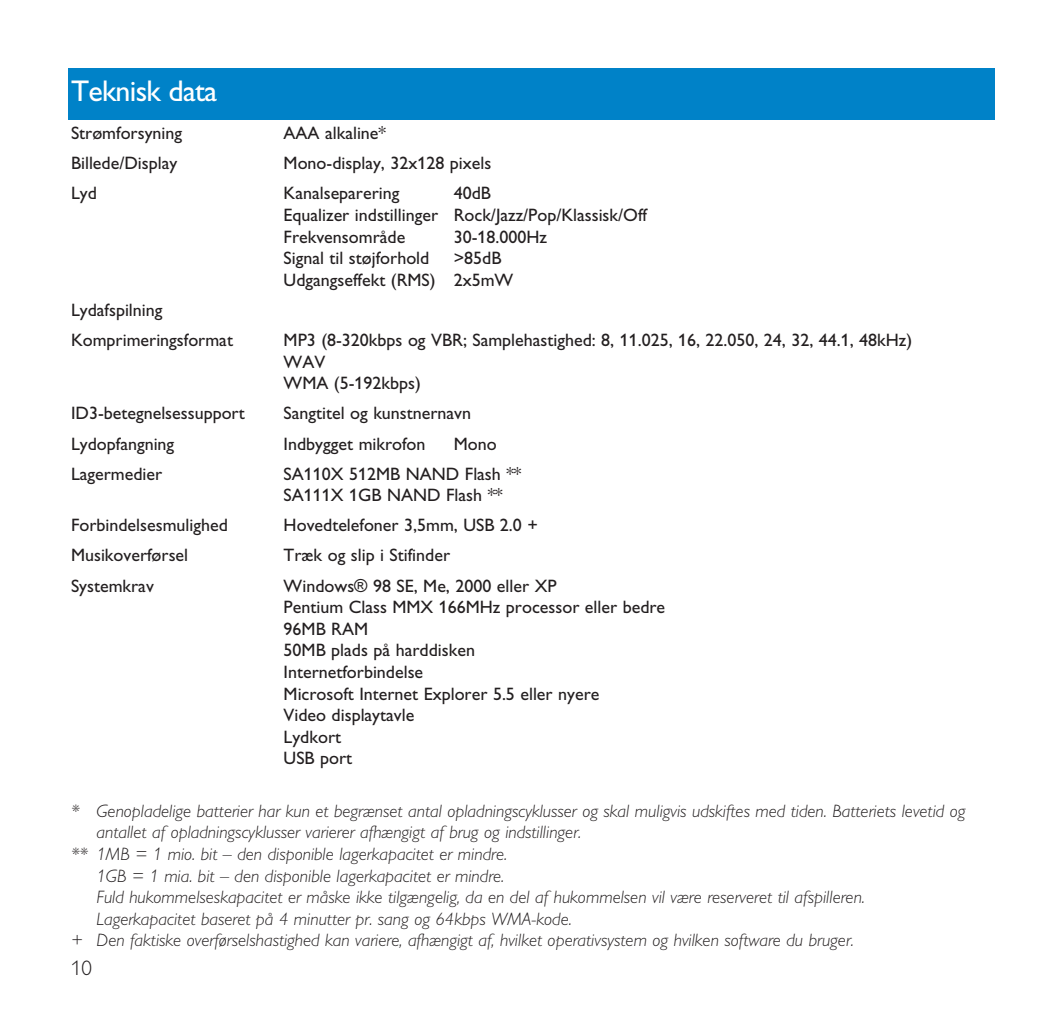
<style>
.page{position:relative;width:1063px;height:1021px;background:#fff}
.page>*{position:absolute;margin:0;border:0;box-sizing:border-box;transform-origin:0 0}
.t1{font:30px "Gill Alt One";letter-spacing:-.025em;color:#fff}
.t2{font:300 21px "Gill Alt One";color:#231f20}
.t3{font:18px/21.6px "Gill Alt One";color:#231f20}
.t4{font:italic 300 18px "Gill Alt One";color:#231f20}
</style>
<div class="page">
<div style="left:68px;top:69px;width:927px;height:51px;background:#0082c8"></div>
<h1 class="t1" style="left:71px;top:80px;width:148px">Teknisk data</h1>
<p class="t3" style="left:71px;top:124px;width:113px">Strømforsyning</p>
<p class="t3" style="left:284px;top:124px;width:104px">AAA alkaline*</p>
<p class="t3" style="left:71px;top:154px;width:108px">Billede/Display</p>
<p class="t3" style="left:284px;top:154px;width:209px">Mono-display, 32x128 pixels</p>
<p class="t3" style="left:71px;top:184px;width:27px">Lyd</p>
<p class="t3" style="left:284px;top:184px;width:117px">Kanalseparering</p>
<p class="t3" style="left:284px;top:184px;width:365px;text-indent:170px">40dB<br>Equalizer indstillinger Rock/Jazz/Pop/Klassisk/Off<br>Frekvensområde</p>
<p class="t3" style="left:454px;top:228px;width:95px">30-18.000Hz</p>
<p class="t3" style="left:71px;top:297px;width:163px;line-height:30px">Lydafspilning<br>Komprimeringsformat</p>
<p class="t3" style="left:284px;top:249px;width:147px">Signal til støjforhold</p>
<p class="t3" style="left:284px;top:249px;width:231px;text-indent:170px">&gt;85dB<br>Udgangseffekt (RMS) 2x5mW</p>
<p class="t3" style="left:284px;top:331px;width:630px">MP3 (8-320kbps og VBR; Samplehastighed: 8, 11.025, 16, 22.050, 24, 32, 44.1, 48kHz)<br>WAV<br>WMA (5-192kbps)</p>
<p class="t3" style="left:71px;top:404px;width:175px">ID3-betegnelsessupport</p>
<p class="t3" style="left:284px;top:404px;width:189px">Sangtitel og kunstnernavn</p>
<p class="t3" style="left:71px;top:434px;width:105px">Lydopfangning</p>
<p class="t3" style="left:284px;top:434px;width:143px">Indbygget mikrofon</p>
<p class="t3" style="left:454px;top:434px;width:44px">Mono</p>
<p class="t3" style="left:71px;top:464px;width:93px">Lagermedier</p>
<p class="t3" style="left:284px;top:464px;width:239px">SA110X 512MB NAND Flash **<br>SA111X 1GB NAND Flash **</p>
<p class="t3" style="left:71px;top:516px;width:158px">Forbindelsesmulighed</p>
<p class="t3" style="left:284px;top:516px;width:256px">Hovedtelefoner 3,5mm, USB 2.0 +</p>
<p class="t3" style="left:71px;top:546px;width:119px">Musikoverførsel</p>
<p class="t3" style="left:284px;top:546px;width:168px">Træk og slip i Stifinder</p>
<p class="t3" style="left:71px;top:576px;width:84px">Systemkrav</p>
<p class="t3" style="left:284px;top:576px;width:383px">Windows® 98 SE, Me, 2000 eller XP<br>Pentium Class MMX 166MHz processor eller bedre<br>96MB RAM<br>50MB plads på harddisken<br>Internetforbindelse<br>Microsoft Internet Explorer 5.5 eller nyere<br>Video displaytavle<br>Lydkort<br>USB port</p>
<p class="t4" style="left:71px;top:804px;width:896px">* Genopladelige batterier har kun et begrænset antal opladningscyklusser og skal muligvis udskiftes med tiden. Batteriets levetid og</p>
<p class="t4" style="left:97px;top:826px;width:486px">antallet af opladningscyklusser varierer afhængigt af brug og indstillinger.</p>
<p class="t4" style="left:71px;top:847px;width:438px">** 1MB = 1 mio. bit – den disponible lagerkapacitet er mindre.</p>
<p class="t4" style="left:97px;top:869px;width:409px">1GB = 1 mia. bit – den disponible lagerkapacitet er mindre.</p>
<p class="t4" style="left:97px;top:890px;width:770px">Fuld hukommelseskapacitet er måske ikke tilgængelig, da en del af hukommelsen vil være reserveret til afspilleren.</p>
<p class="t4" style="left:97px;top:912px;width:477px">Lagerkapacitet baseret på 4 minutter pr. sang og 64kbps WMA-kode.</p>
<p class="t4" style="left:71px;top:934px;width:784px">+ Den faktiske overførselshastighed kan variere, afhængigt af, hvilket operativsystem og hvilken software du bruger.</p>
<p class="t2" style="left:71px;top:960px;width:22px">10</p>
</div>
